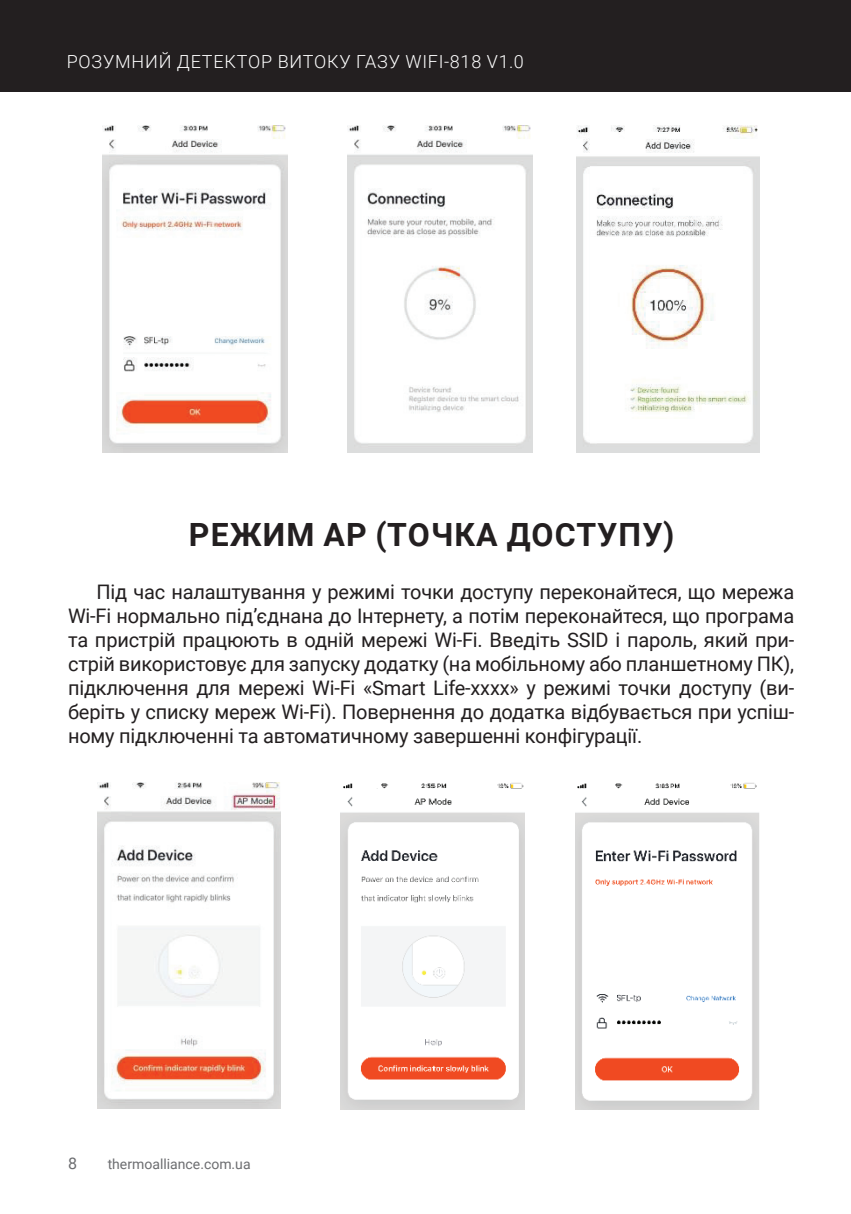
<style>
.page{position:relative;width:851px;height:1214px;background:#fff}
.page>*{position:absolute;margin:0;border:0;box-sizing:border-box;transform-origin:0 0}
.t1{font:700 32px "Roboto";letter-spacing:.035em;color:#231f20}
.t2{font:20px/24px "Roboto";letter-spacing:-.01em;color:#231f20;text-align:justify}
.t3{font:300 18px "Roboto";letter-spacing:.045em;color:#fff}
.t4{font:16px "Roboto";color:#6c6d70}
.t5{font:14px "Roboto";color:#6c6d70}
</style>
<div class="page">
<div style="left:0;top:0;width:850px;height:91px;background:#231f20"></div>
<img style="left:103px;top:126px;width:184px;height:326px">
<img style="left:348px;top:126px;width:184px;height:326px">
<img style="left:576px;top:126px;width:183px;height:326px">
<img style="left:340px;top:782px;width:184px;height:327px">
<img style="left:575px;top:782px;width:184px;height:327px">
<img style="left:97px;top:782px;width:183px;height:326px">
<p class="t3" style="left:67px;top:49px;width:458px">РОЗУМНИЙ ДЕТЕКТОР ВИТОКУ ГАЗУ WIFI-818 V1.0</p>
<h1 class="t1" style="left:189px;top:512px;width:487px">РЕЖИМ АР (ТОЧКА ДОСТУПУ)</h1>
<p class="t2" style="left:68px;top:578px;width:727px;text-indent:28px">Під час налаштування у режимі точки доступу переконайтеся, що мережа Wi-Fi нормально під’єднана до Інтернету, а потім переконайтеся, що програма та пристрій працюють в одній мережі Wi-Fi. Введіть SSID і пароль, який при&shy;стрій використовує для запуску додатку (на мобільному або планшетному ПК), підключення для мережі Wi-Fi «Smart Life-хххх» у режимі точки доступу (ви&shy;беріть у списку мереж Wi-Fi). Повернення до додатка відбувається при успіш&shy;ному підключенні та автоматичному завершенні конфігурації.</p>
<p class="t4" style="left:68px;top:1152px;width:10px">8</p>
<p class="t5" style="left:108px;top:1154px;width:144px">thermoalliance.com.ua</p>
</div>
